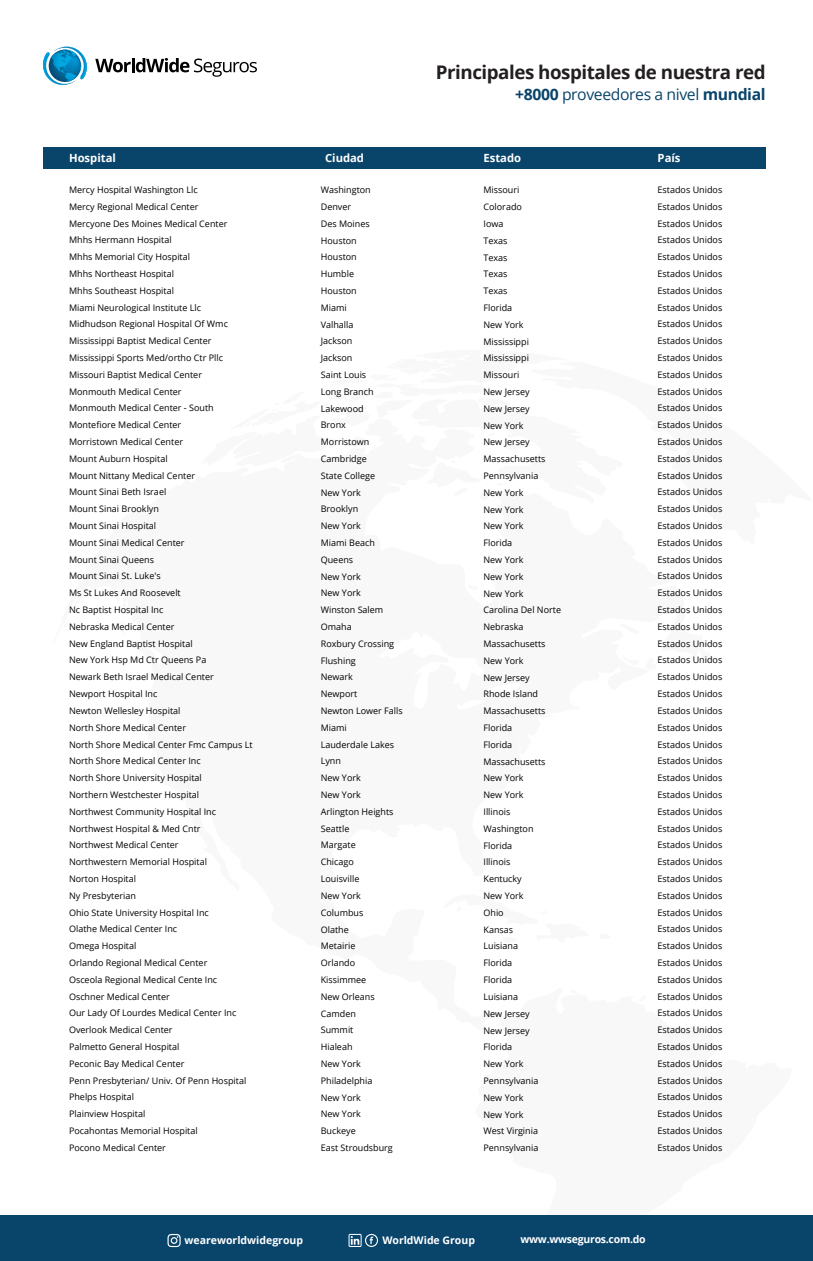
<style>
.page{position:relative;width:813px;height:1261px;background:#fff}
.page>*{position:absolute;margin:0;border:0;box-sizing:border-box;transform-origin:0 0}
.t1{font:700 18.75px "Open Sans";letter-spacing:-.025em;color:#231f20}
.t2{font:15.75px "Open Sans";letter-spacing:-.025em;color:#09446a}
.t3{font:700 11.25px "Open Sans";color:#fff}
.t4{font:700 10.5px "Open Sans";color:#fff}
.t5{font:700 10.5px "Open Sans";letter-spacing:-.025em;color:#fff}
.t6{font:9px/16.8px "Open Sans";color:#000}
.s1{font-weight:700}
</style>
<div class="page">
<div style="left:43px;top:147px;width:722px;height:22px;background:#09446a"></div>
<div style="left:0;top:1215px;width:812px;height:46px;background:#09446a"></div>
<svg style="left:42px;top:46px;width:215px;height:39px"></svg>
<svg style="left:348px;top:1234px;width:30px;height:13px"></svg>
<svg style="left:167px;top:1234px;width:14px;height:13px"></svg>
<h1 class="t1" style="left:436px;top:59px;width:331px">Principales hospitales de nuestra red</h1>
<h2 class="t2" style="left:515px;top:84px;width:252px"><span class="s1">+8000</span> proveedores a nivel <span class="s1">mundial</span></h2>
<p class="t3" style="left:69px;top:150px;width:48px">Hospital</p>
<p class="t3" style="left:325px;top:150px;width:41px">Ciudad</p>
<p class="t3" style="left:483px;top:150px;width:39px">Estado</p>
<p class="t3" style="left:657px;top:150px;width:24px">País</p>
<p class="t6" style="left:657px;top:181px;width:66px;text-align:justify">Estados Unidos Estados Unidos Estados Unidos Estados Unidos Estados Unidos Estados Unidos Estados Unidos Estados Unidos Estados Unidos Estados Unidos Estados Unidos Estados Unidos Estados Unidos Estados Unidos Estados Unidos Estados Unidos Estados Unidos Estados Unidos Estados Unidos Estados Unidos Estados Unidos Estados Unidos Estados Unidos Estados Unidos Estados Unidos Estados Unidos Estados Unidos Estados Unidos Estados Unidos Estados Unidos Estados Unidos Estados Unidos Estados Unidos Estados Unidos Estados Unidos Estados Unidos Estados Unidos Estados Unidos Estados Unidos Estados Unidos Estados Unidos Estados Unidos Estados Unidos Estados Unidos Estados Unidos Estados Unidos Estados Unidos Estados Unidos Estados Unidos Estados Unidos Estados Unidos Estados Unidos Estados Unidos Estados Unidos Estados Unidos Estados Unidos Estados Unidos Estados Unidos</p>
<p class="t6" style="left:69px;top:181px;width:185px">Mercy Hospital Washington Llc<br>Mercy Regional Medical Center<br>Mercyone Des Moines Medical Center<br>Mhhs Hermann Hospital<br>Mhhs Memorial City Hospital<br>Mhhs Northeast Hospital<br>Mhhs Southeast Hospital<br>Miami Neurological Institute Llc<br>Midhudson Regional Hospital Of Wmc<br>Mississippi Baptist Medical Center<br>Mississippi Sports Med/ortho Ctr Pllc<br>Missouri Baptist Medical Center<br>Monmouth Medical Center<br>Monmouth Medical Center - South<br>Montefiore Medical Center<br>Morristown Medical Center<br>Mount Auburn Hospital<br>Mount Nittany Medical Center<br>Mount Sinai Beth Israel<br>Mount Sinai Brooklyn<br>Mount Sinai Hospital<br>Mount Sinai Medical Center<br>Mount Sinai Queens<br>Mount Sinai St. Luke's<br>Ms St Lukes And Roosevelt<br>Nc Baptist Hospital Inc<br>Nebraska Medical Center<br>New England Baptist Hospital<br>New York Hsp Md Ctr Queens Pa<br>Newark Beth Israel Medical Center<br>Newport Hospital Inc<br>Newton Wellesley Hospital<br>North Shore Medical Center<br>North Shore Medical Center Fmc Campus Lt<br>North Shore Medical Center Inc<br>North Shore University Hospital<br>Northern Westchester Hospital<br>Northwest Community Hospital Inc<br>Northwest Hospital &amp; Med Cntr<br>Northwest Medical Center<br>Northwestern Memorial Hospital<br>Norton Hospital<br>Ny Presbyterian<br>Ohio State University Hospital Inc<br>Olathe Medical Center Inc<br>Omega Hospital<br>Orlando Regional Medical Center<br>Osceola Regional Medical Cente Inc<br>Oschner Medical Center<br>Our Lady Of Lourdes Medical Center Inc<br>Overlook Medical Center<br>Palmetto General Hospital<br>Peconic Bay Medical Center<br>Penn Presbyterian/ Univ. Of Penn Hospital<br>Phelps Hospital<br>Plainview Hospital<br>Pocahontas Memorial Hospital<br>Pocono Medical Center</p>
<p class="t6" style="left:321px;top:181px;width:83px">Washington<br>Denver<br>Des Moines<br>Houston<br>Houston<br>Humble<br>Houston<br>Miami<br>Valhalla<br>Jackson<br>Jackson<br>Saint Louis<br>Long Branch<br>Lakewood<br>Bronx<br>Morristown<br>Cambridge<br>State College<br>New York<br>Brooklyn<br>New York<br>Miami Beach<br>Queens<br>New York<br>New York<br>Winston Salem<br>Omaha<br>Roxbury Crossing<br>Flushing<br>Newark<br>Newport<br>Newton Lower Falls<br>Miami<br>Lauderdale Lakes<br>Lynn<br>New York<br>New York<br>Arlington Heights<br>Seattle<br>Margate<br>Chicago<br>Louisville<br>New York<br>Columbus<br>Olathe<br>Metairie<br>Orlando<br>Kissimmee<br>New Orleans<br>Camden<br>Summit<br>Hialeah<br>New York<br>Philadelphia<br>New York<br>New York<br>Buckeye<br>East Stroudsburg</p>
<p class="t6" style="left:483px;top:181px;width:79px">Missouri<br>Colorado<br>Iowa<br>Texas<br>Texas<br>Texas<br>Texas<br>Florida<br>New York<br>Mississippi<br>Mississippi<br>Missouri<br>New Jersey<br>New Jersey<br>New York<br>New Jersey<br>Massachusetts<br>Pennsylvania<br>New York<br>New York<br>New York<br>Florida<br>New York<br>New York<br>New York<br>Carolina Del Norte<br>Nebraska<br>Massachusetts<br>New York<br>New Jersey<br>Rhode Island<br>Massachusetts<br>Florida<br>Florida<br>Massachusetts<br>New York<br>New York<br>Illinois<br>Washington<br>Florida<br>Illinois<br>Kentucky<br>New York<br>Ohio<br>Kansas<br>Luisiana<br>Florida<br>Florida<br>Luisiana<br>New Jersey<br>New Jersey<br>Florida<br>New York<br>Pennsylvania<br>New York<br>New York<br>West Virginia<br>Pennsylvania</p>
<p class="t4" style="left:185px;top:1233px;width:120px">weareworldwidegroup</p>
<p class="t4" style="left:382px;top:1233px;width:94px">WorldWide Group</p>
<p class="t5" style="left:520px;top:1231px;width:127px">www.wwseguros.com.do</p>
</div>
